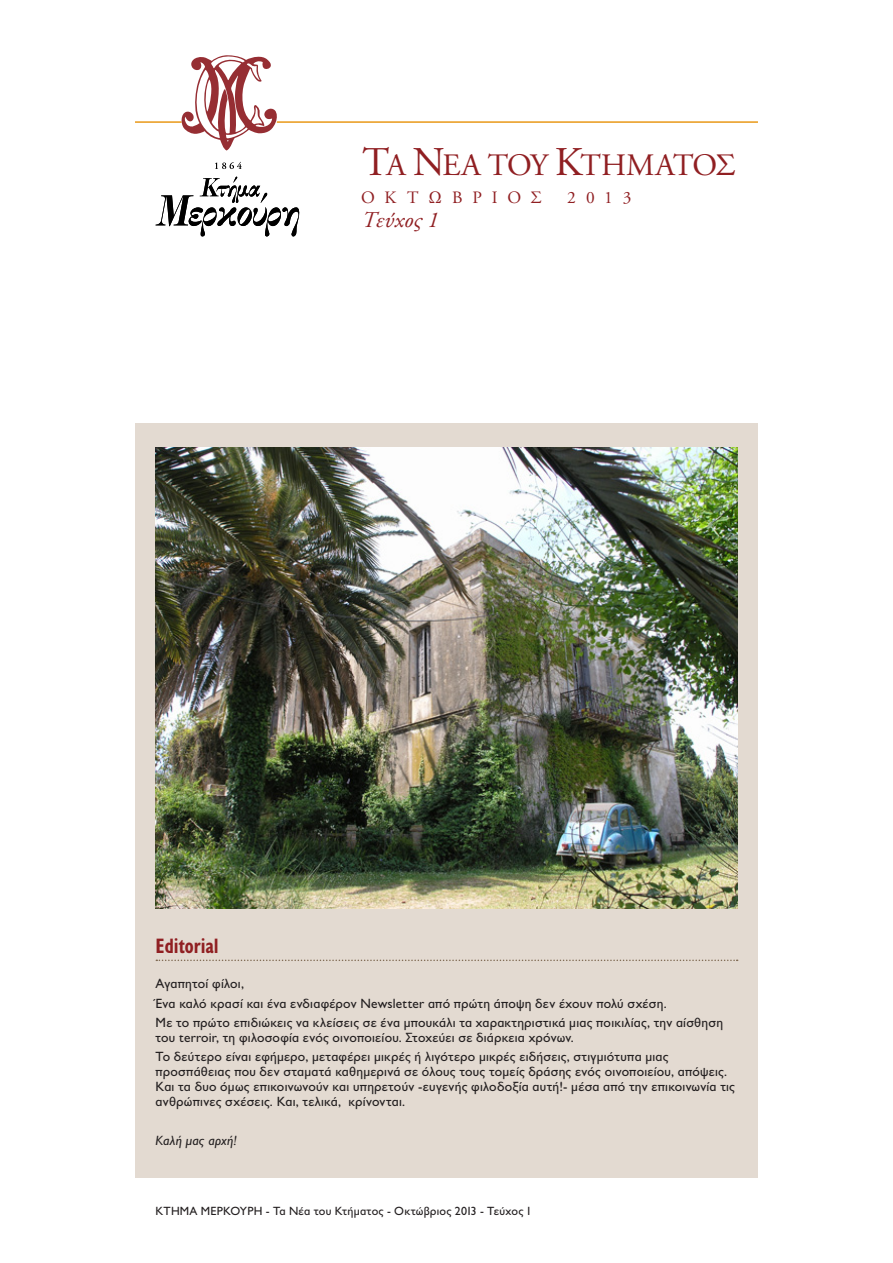
<style>
.page{position:relative;width:893px;height:1263px;background:#fff}
.page>*{position:absolute;margin:0;border:0;box-sizing:border-box;transform-origin:0 0}
.txt{font:31.2px "CF Garamond";letter-spacing:-.035em;color:#901f22}
.txt-2{font:italic 22.5px "CF Garamond";letter-spacing:.01em;color:#901f22}
.t1{font:700 21px "Gill Sans Hel Condenced";color:#901f22}
.txt-3{font:17.4px "CF Garamond";letter-spacing:.57em;color:#901f22}
.txt-4{font:13.5px/15px "Gill Sans Hel";letter-spacing:.02em;color:#231f20}
.txt-5{font:italic 13.5px "Gill Sans Hel";letter-spacing:.02em;color:#231f20}
.txt-6{font:12px "Gill Sans Hel";letter-spacing:.02em;color:#231f20}
.s1{font-size:40.8px}
</style>
<div class="page">
<div style="left:135px;top:423px;width:623px;height:755px;background:#e3dad1"></div>
<svg style="left:156px;top:959px;width:582px;height:2px"></svg>
<hr style="left:277px;top:121px;width:481px;height:2px;background:#e99918">
<hr style="left:135px;top:121px;width:47px;height:2px;background:#e99918">
<svg style="left:180px;top:55px;width:98px;height:96px"></svg>
<svg style="left:156px;top:176px;width:144px;height:60px"></svg>
<svg style="left:215px;top:162px;width:27px;height:7px"></svg>
<img style="left:156px;top:448px;width:581px;height:460px">
<p class="txt" style="left:362px;top:149px;width:375px"><span class="s1">T</span>A <span class="s1">N</span>ΕA TOY <span class="s1">K</span>THMATOΣ</p>
<p class="txt-3" style="left:361px;top:188px;width:182px">ΟΚΤΩΒΡΙΟΣ</p>
<p class="txt-3" style="left:567px;top:188px;width:66px">2013</p>
<p class="txt-2" style="left:361px;top:207px;width:78px">Τεύχος 1</p>
<p class="t1" style="left:156px;top:935px;width:65px">Editorial</p>
<p class="txt-4" style="left:156px;top:977px;width:90px">Αγαπητοί φίλοι,</p>
<p class="txt-4" style="left:156px;top:996px;width:513px">Ένα καλό κρασί και ένα ενδιαφέρον Newsletter από πρώτη άποψη δεν έχουν πολύ σχέση.</p>
<p class="txt-4" style="left:156px;top:1015px;width:569px">Με το πρώτο επιδιώκεις να κλείσεις σε ένα μπουκάλι τα χαρακτηριστικά μιας ποικιλίας, την αίσθηση του terroir, τη φιλοσοφία ενός οινοποιείου. Στοχεύει σε διάρκεια χρόνων.</p>
<p class="txt-4" style="left:156px;top:1049px;width:581px">Το δεύτερο είναι εφήμερο, μεταφέρει μικρές ή λιγότερο μικρές ειδήσεις, στιγμιότυπα μιας προσπάθειας που δεν σταματά καθημερινά σε όλους τους τομείς δράσης ενός οινοποιείου, απόψεις.<br>Και τα δυο όμως επικοινωνούν και υπηρετούν -ευγενής φιλοδοξία αυτή!- μέσα από την επικοινωνία τις ανθρώπινες σχέσεις. Και, τελικά, κρίνονται.</p>
<p class="txt-5" style="left:156px;top:1133px;width:83px">Καλή μας αρχή!</p>
<p class="txt-6" style="left:156px;top:1204px;width:376px">ΚΤΗΜΑ ΜΕΡΚΟΥΡΗ - Τα Νέα του Κτήματος - Οκτώβριος 2013 - Τεύχος 1</p>
</div>
